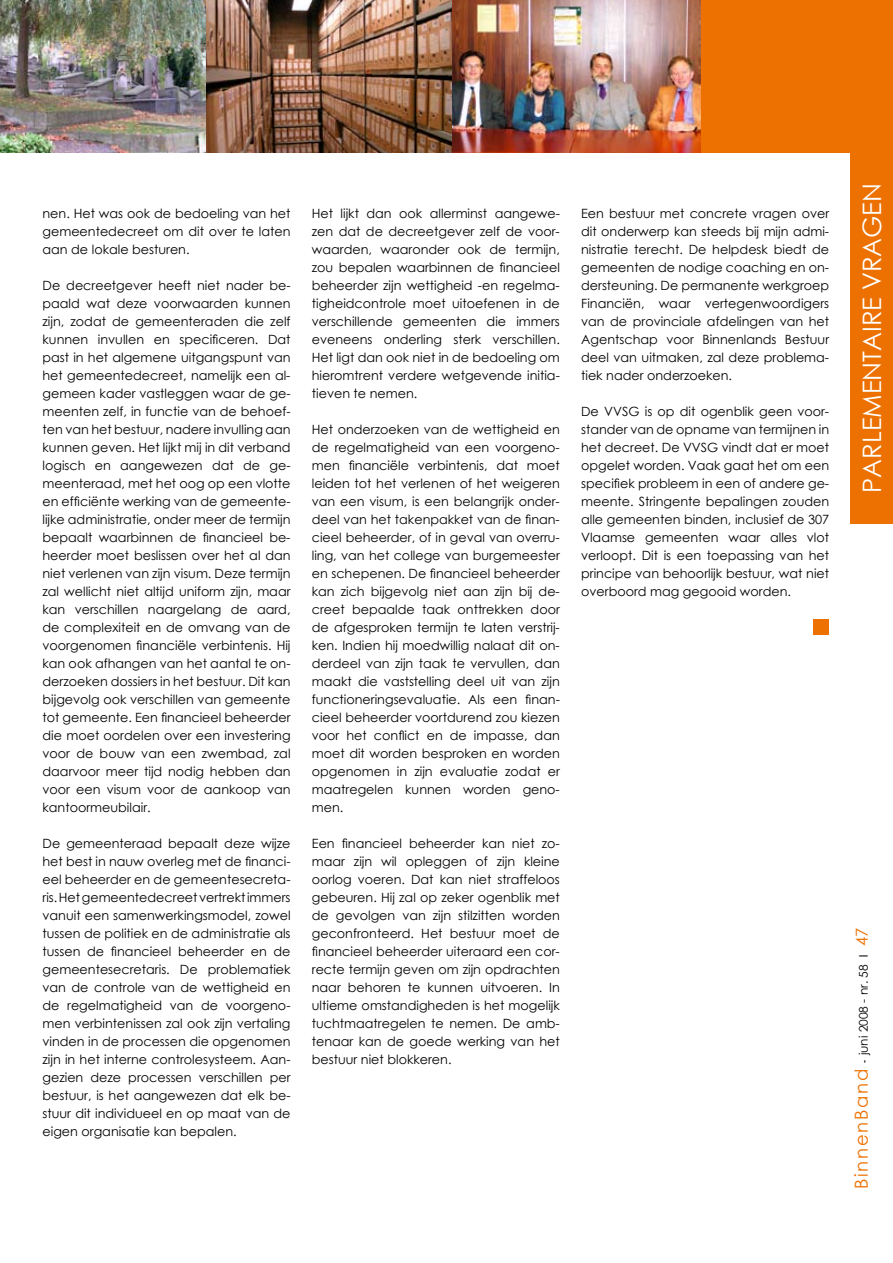
<style>
.page{position:relative;width:893px;height:1263px;background:#fff}
.page>*{position:absolute;margin:0;border:0;box-sizing:border-box;transform-origin:0 0}
.t1{font:25.5px "Century Gothic";color:#fff}
.t2{font:12.75px/18px "Century Gothic";color:#000;text-align:justify}
.t3{font:12px "Century Gothic";color:#000}
.s1{font-size:18px;color:#ed7100}
.s2{font-family:"Gill Sans";font-stretch:condensed;font-size:12.75px}
.s3{font-size:16.5px;color:#ed7100}
</style>
<div class="page">
<div style="left:699px;top:0;width:194px;height:153px;background:#ed7100"></div>
<img style="left:0;top:0;width:206px;height:153px">
<img style="left:206px;top:0;width:246px;height:153px">
<img style="left:452px;top:0;width:248px;height:153px">
<div style="left:850px;top:151px;width:43px;height:373px;background:#ed7100"></div>
<div style="left:814px;top:619px;width:15px;height:16px;background:#ed7100"></div>
<p class="t2" style="left:43px;top:204px;width:250px">nen. Het was ook de bedoeling van het gemeentedecreet om dit over te laten aan de lokale besturen.</p>
<p class="t2" style="left:43px;top:276px;width:250px">De decreetgever heeft niet nader be&shy;paald wat deze voorwaarden kunnen zijn, zodat de gemeenteraden die zelf kunnen invullen en specificeren. Dat past in het algemene uitgangspunt van het gemeentedecreet, namelijk een al&shy;gemeen kader vastleggen waar de ge&shy;meenten zelf, in functie van de behoef&shy;ten van het bestuur, nadere invulling aan kunnen geven. Het lijkt mij in dit verband logisch en aangewezen dat de ge&shy;meenteraad, met het oog op een vlotte en efficiënte werking van de gemeente&shy;lijke administratie, onder meer de termijn bepaalt waarbinnen de financieel be&shy;heerder moet beslissen over het al dan niet verlenen van zijn visum. Deze termijn zal wellicht niet altijd uniform zijn, maar kan verschillen naargelang de aard, de complexiteit en de omvang van de voorgenomen financiële verbintenis. Hij kan ook afhangen van het aantal te on&shy;derzoeken dossiers in het bestuur. Dit kan bijgevolg ook verschillen van gemeente tot gemeente. Een financieel beheerder die moet oordelen over een investering voor de bouw van een zwembad, zal daarvoor meer tijd nodig hebben dan voor een visum voor de aankoop van kantoormeubilair.</p>
<p class="t2" style="left:43px;top:834px;width:250px">De gemeenteraad bepaalt deze wijze het best in nauw overleg met de financi&shy;eel beheerder en de gemeentesecreta&shy;ris. Het gemeentedecreet vertrekt immers vanuit een samenwerkingsmodel, zowel tussen de politiek en de administratie als tussen de financieel beheerder en de gemeentesecretaris. De problematiek van de controle van de wettigheid en de regelmatigheid van de voorgeno&shy;men verbintenissen zal ook zijn vertaling vinden in de processen die opgenomen zijn in het interne controlesysteem. Aan&shy;gezien deze processen verschillen per bestuur, is het aangewezen dat elk be&shy;stuur dit individueel en op maat van de eigen organisatie kan bepalen.</p>
<p class="t2" style="left:312px;top:204px;width:250px">Het lijkt dan ook allerminst aangewe&shy;zen dat de decreetgever zelf de voor&shy;waarden, waaronder ook de termijn, zou bepalen waarbinnen de financieel beheerder zijn wettigheid -en regelma&shy;tigheidcontrole moet uitoefenen in de verschillende gemeenten die immers eveneens onderling sterk verschillen.<br>Het ligt dan ook niet in de bedoeling om hieromtrent verdere wetgevende initia&shy;tieven te nemen.</p>
<p class="t2" style="left:312px;top:420px;width:250px">Het onderzoeken van de wettigheid en de regelmatigheid van een voorgeno&shy;men financiële verbintenis, dat moet leiden tot het verlenen of het weigeren van een visum, is een belangrijk onder&shy;deel van het takenpakket van de finan&shy;cieel beheerder, of in geval van overru&shy;ling, van het college van burgemeester en schepenen. De financieel beheerder kan zich bijgevolg niet aan zijn bij de&shy;creet bepaalde taak onttrekken door de afgesproken termijn te laten verstrij&shy;ken. Indien hij moedwillig nalaat dit on&shy;derdeel van zijn taak te vervullen, dan maakt die vaststelling deel uit van zijn functioneringsevaluatie. Als een finan&shy;cieel beheerder voortdurend zou kiezen voor het conflict en de impasse, dan moet dit worden besproken en worden opgenomen in zijn evaluatie zodat er maatregelen kunnen worden geno&shy;men.</p>
<p class="t2" style="left:312px;top:834px;width:250px">Een financieel beheerder kan niet zo&shy;maar zijn wil opleggen of zijn kleine oorlog voeren. Dat kan niet straffeloos gebeuren. Hij zal op zeker ogenblik met de gevolgen van zijn stilzitten worden geconfronteerd. Het bestuur moet de financieel beheerder uiteraard een cor&shy;recte termijn geven om zijn opdrachten naar behoren te kunnen uitvoeren. In ultieme omstandigheden is het mogelijk tuchtmaatregelen te nemen. De amb&shy;tenaar kan de goede werking van het bestuur niet blokkeren.</p>
<p class="t2" style="left:581px;top:204px;width:250px">Een bestuur met concrete vragen over dit onderwerp kan steeds bij mijn admi&shy;nistratie terecht. De helpdesk biedt de gemeenten de nodige coaching en on&shy;dersteuning. De permanente werkgroep Financiën, waar vertegenwoordigers van de provinciale afdelingen van het Agentschap voor Binnenlands Bestuur deel van uitmaken, zal deze problema&shy;tiek nader onderzoeken.</p>
<p class="t2" style="left:581px;top:402px;width:250px">De VVSG is op dit ogenblik geen voor&shy;stander van de opname van termijnen in het decreet. De VVSG vindt dat er moet opgelet worden. Vaak gaat het om een specifiek probleem in een of andere ge&shy;meente. Stringente bepalingen zouden alle gemeenten binden, inclusief de 307<br>Vlaamse gemeenten waar alles vlot verloopt. Dit is een toepassing van het principe van behoorlijk bestuur, wat niet overboord mag gegooid worden.</p>
<h1 class="t1" style="left:854px;top:493px;width:311px;rotate:-90deg">PARLEMENTAIRE VRAGEN</h1>
<p class="t3" style="left:855px;top:1189px;width:263px;rotate:-90deg"><span class="s1">BinnenBand</span> <span class="s2">-</span> juni 2008 - nr. 58 <span class="s2">l</span> <span class="s3">47</span></p>
</div>
